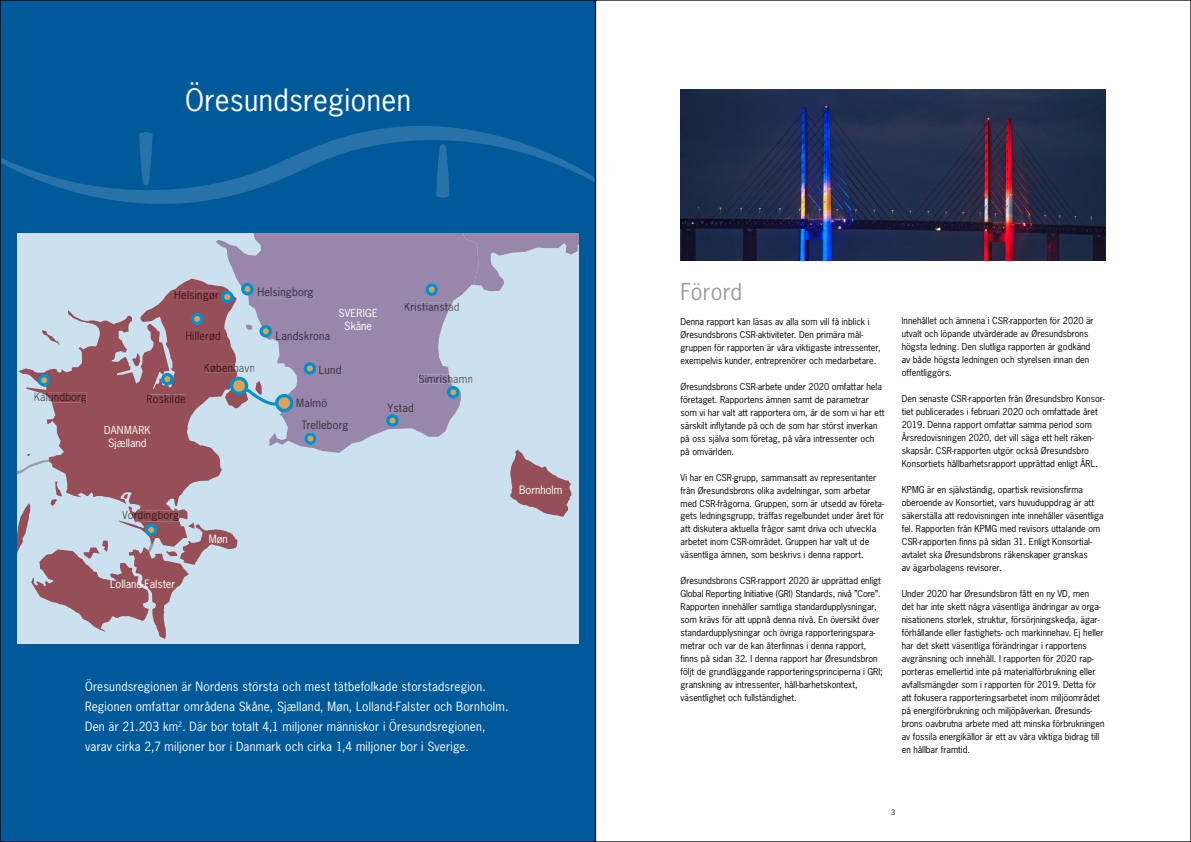
<style>
.page{position:relative;width:1191px;height:842px;background:#fff}
.page>*{position:absolute;margin:0;border:0;box-sizing:border-box;transform-origin:0 0}
.t1{font:29px "News Gothic";letter-spacing:.015em;color:#fff}
.t2{font:22px "News Gothic";color:#9d9d9c}
.t3{font:12px/20px "News Gothic";letter-spacing:.02em;color:#fff}
.t4{font:10.9px "News Gothic";letter-spacing:.02em;color:#362e3c}
.t5{font:10.9px "News Gothic";letter-spacing:.02em;color:#3c1a1b}
.t6{font:10.9px "News Gothic";color:#fff}
.t7{font:10.4px "News Gothic";letter-spacing:.03em;color:#fff}
.t8{font:9px/13px "News Gothic";color:#000}
.t9{font:7px "News Gothic";color:#000}
.s1{color:#575756}
</style>
<div class="page">
<div style="left:0;top:0;width:596px;height:842px;background:#005a9a"></div>
<svg style="left:17px;top:233px;width:561px;height:411px;background:#b7b6c8"></svg>
<img style="left:680px;top:89px;width:426px;height:172px">
<svg style="left:2px;top:126px;width:591px;height:78px"></svg>
<h1 class="t1" style="left:185px;top:82px;width:227px">Öresundsregionen</h1>
<p class="t5" style="left:174px;top:288px;width:46px">Helsingør</p>
<p class="t4" style="left:257px;top:285px;width:58px">Helsingborg</p>
<p class="t5" style="left:185px;top:329px;width:37px">Hillerød</p>
<p class="t5" style="left:204px;top:360px;width:53px">Københ<span class="s1">avn</span></p>
<p class="t7" style="left:338px;top:306px;width:41px">SVERIGE</p>
<p class="t6" style="left:344px;top:319px;width:29px">Skåne</p>
<p class="t4" style="left:276px;top:329px;width:56px">Landskrona</p>
<p class="t4" style="left:319px;top:363px;width:24px">Lund</p>
<p class="t5" style="left:34px;top:389px;width:55px"><span class="s1">Kalu</span>ndborg</p>
<p class="t5" style="left:146px;top:392px;width:41px">Roskilde</p>
<p class="t7" style="left:104px;top:424px;width:48px">DANMARK</p>
<p class="t6" style="left:108px;top:436px;width:40px">Sjælland</p>
<p class="t4" style="left:296px;top:395px;width:32px">Malmö</p>
<p class="t4" style="left:301px;top:418px;width:48px">Trelleborg</p>
<p class="t4" style="left:404px;top:300px;width:57px">Kristiansta<span class="s1">d</span></p>
<p class="t4" style="left:418px;top:372px;width:57px">Simrish<span class="s1">amn</span></p>
<p class="t4" style="left:387px;top:401px;width:28px">Ystad</p>
<p class="t5" style="left:122px;top:508px;width:58px"><span class="s1">Vo</span>rdingborg</p>
<p class="t6" style="left:110px;top:576px;width:67px">Lolland-Falster</p>
<p class="t6" style="left:209px;top:532px;width:21px">Møn</p>
<p class="t6" style="left:519px;top:483px;width:45px">Bornholm</p>
<p class="t3" style="left:85px;top:676px;width:425px">Öresundsregionen är Nordens största och mest tätbefolkade storstadsregion.<br>Regionen omfattar områdena Skåne, Sjælland, Møn, Lolland-Falster och Bornholm.<br>Den är 21.203 km<sup>2</sup>. Där bor totalt 4,1 miljoner människor i Öresundsregionen, varav cirka 2,7 miljoner bor i Danmark och cirka 1,4 miljoner bor i Sverige.</p>
<h2 class="t2" style="left:680px;top:277px;width:63px">Förord</h2>
<p class="t8" style="left:680px;top:315px;width:202px">Denna rapport kan läsas av alla som vill få inblick i Øresundsbrons CSR-aktiviteter. Den primära mål&shy;gruppen för rapporten är våra viktigaste intressenter, exempelvis kunder, entreprenörer och medarbetare.</p>
<p class="t8" style="left:680px;top:379px;width:205px">Øresundsbrons CSR-arbete under 2020 omfattar hela företaget. Rapportens ämnen samt de parametrar som vi har valt att rapportera om, är de som vi har ett särskilt inflytande på och de som har störst inverkan på oss själva som företag, på våra intressenter och på omvärlden.</p>
<p class="t8" style="left:680px;top:470px;width:205px">Vi har en CSR-grupp, sammansatt av representanter från Øresundsbrons olika avdelningar, som arbetar med CSR-frågorna. Gruppen, som är utsedd av företa&shy;gets ledningsgrupp, träffas regelbundet under året för att diskutera aktuella frågor samt driva och utveckla arbetet inom CSR-området. Gruppen har valt ut de väsentliga ämnen, som beskrivs i denna rapport.</p>
<p class="t8" style="left:680px;top:574px;width:204px">Øresundsbrons CSR-rapport 2020 är upprättad enligt Global Reporting Initiative (GRI) Standards, nivå ”Core”.<br>Rapporten innehåller samtliga standardupplysningar, som krävs för att uppnå denna nivå. En översikt över standardupplysningar och övriga rapporteringspara&shy;metrar och var de kan återfinnas i denna rapport, finns på sidan 32. I denna rapport har Øresundsbron följt de grundläggande rapporteringsprinciperna i GRI; granskning av intressenter, håll-barhetskontext, väsentlighet och fullständighet.</p>
<p class="t8" style="left:901px;top:314px;width:193px">Innehållet och ämnena i CSR-rapporten för 2020 är utvalt och löpande utvärderade av Øresundsbrons högsta ledning. Den slutliga rapporten är godkänd av både högsta ledningen och styrelsen innan den offentliggörs.</p>
<p class="t8" style="left:901px;top:392px;width:204px">Den senaste CSR-rapporten från Øresundsbro Konsor&shy;tiet publicerades i februari 2020 och omfattade året 2019. Denna rapport omfattar samma period som Årsredovisningen 2020, det vill säga ett helt räken&shy;skapsår. CSR-rapporten utgör också Øresundsbro Konsortiets hållbarhetsrapport upprättad enligt ÅRL.</p>
<p class="t8" style="left:901px;top:483px;width:203px">KPMG är en självständig, opartisk revisionsfirma oberoende av Konsortiet, vars huvuduppdrag är att säkerställa att redovisningen inte innehåller väsentliga fel. Rapporten från KPMG med revisors uttalande om CSR-rapporten finns på sidan 31. Enligt Konsortial&shy;avtalet ska Øresundsbrons räkenskaper granskas<br>av ägarbolagens revisorer.</p>
<p class="t8" style="left:901px;top:587px;width:204px">Under 2020 har Øresundsbron fått en ny VD, men<br>det har inte skett några väsentliga ändringar av orga&shy;nisationens storlek, struktur, försörjningskedja, ägar&shy;förhållande eller fastighets- och markinnehav. Ej heller har det skett väsentliga förändringar i rapportens avgränsning och innehåll. I rapporten för 2020 rap&shy;porteras emellertid inte på materialförbrukning eller avfallsmängder som i rapporten för 2019. Detta för att fokusera rapporteringsarbetet inom miljöområdet på energiförbrukning och miljöpåverkan. Øresunds&shy;brons oavbrutna arbete med att minska förbrukningen av fossila energikällor är ett av våra viktiga bidrag till en hållbar framtid.</p>
<p class="t9" style="left:891px;top:808px;width:6px">3</p>
</div>
